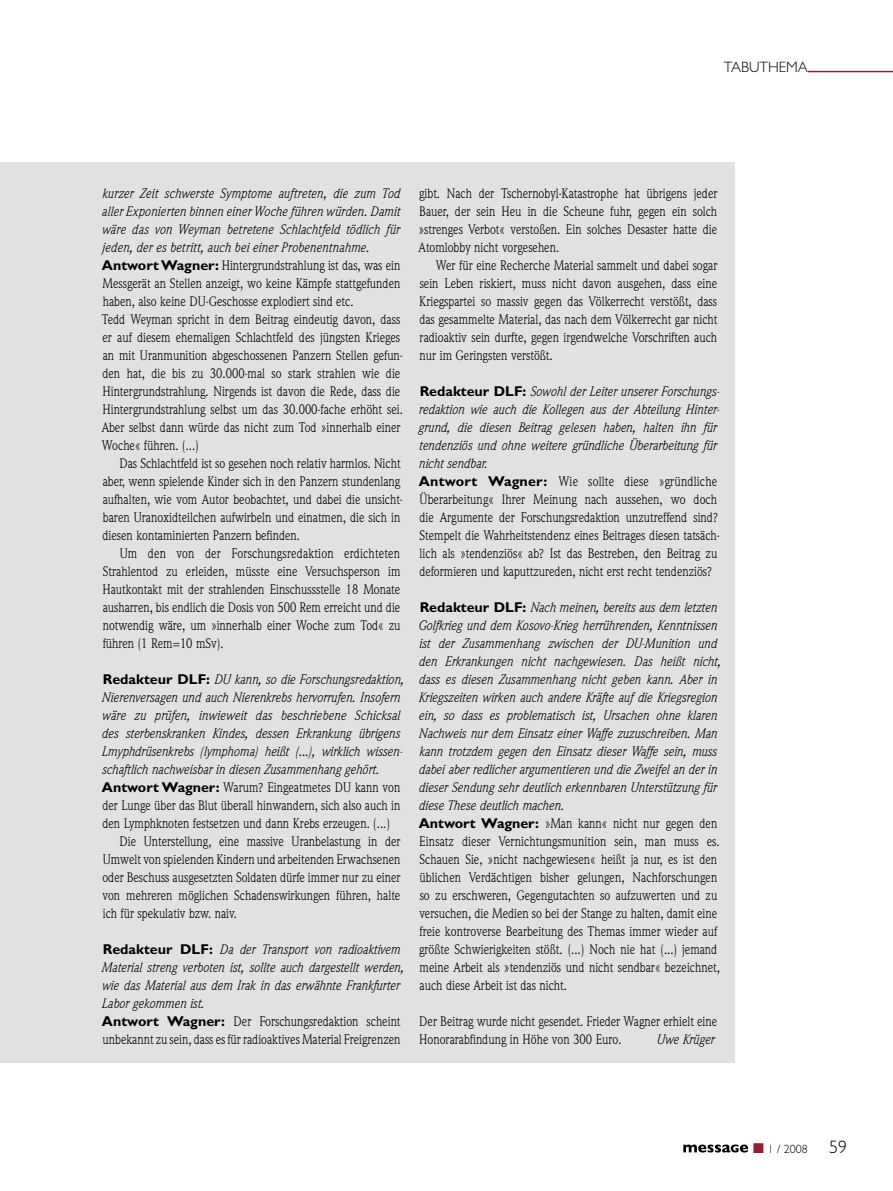
<style>
.page{position:relative;width:893px;height:1191px;background:#fff}
.page>*{position:absolute;margin:0;border:0;box-sizing:border-box;transform-origin:0 0}
.t1{font:300 18px "Gill Sans";color:#000}
.t2{font:300 15px "Gill Sans";color:#000}
._2_Kasten-Lauftext_nach_Überschrift{font:italic 13.5px/18px "Weidemann";color:#000;scale:.9 1}
._1_Lauftext-Überschrift{font:13.5px/18px "Weidemann";color:#000;text-align:justify;scale:.9 1}
._2_Kasten-Lauftext{font:13.5px/18px "Weidemann";color:#000;text-align:justify;scale:.9 1}
._2_Kasten-Lauftext_nach_Überschrift-2{font:13.5px/18px "Weidemann";color:#000;scale:.9 1}
.t3{font:300 12px "Gill Sans";color:#000}
.s1{font-family:"Gill Sans";font-weight:700;font-size:14.25px}
.s2{font-family:"Gill Sans";font-weight:700;font-style:normal;font-size:14.25px}
.s3{color:#941e35}
</style>
<div class="page">
<hr style="left:808px;top:71px;width:85px;height:1px;background:#941e35">
<svg style="left:683px;top:1144px;width:65px;height:8px"></svg>
<div style="left:0;top:162px;width:139px;height:900px;background:#e1e1e1"></div>
<div style="left:85px;top:162px;width:650px;height:900px;background:#e1e1e1"></div>
<p class="t2" style="left:724px;top:59px;width:85px">TABUTHEMA</p>
<p class="_2_Kasten-Lauftext_nach_Überschrift" style="left:101px;top:184px;width:333px;text-align:justify">kurzer Zeit schwerste Symptome auftreten, die zum Tod aller Exponierten binnen einer Woche führen würden. Damit wäre das von Weyman betretene Schlachtfeld tödlich für jeden, der es betritt, auch bei einer Probenentnahme.</p>
<p class="_1_Lauftext-Überschrift" style="left:102px;top:256px;width:333px"><span class="s1">Antwort Wagner:</span> Hintergrundstrahlung ist das, was ein Messgerät an Stellen anzeigt, wo keine Kämpfe stattgefunden haben, also keine DU-Geschosse explodiert sind etc.</p>
<p class="_2_Kasten-Lauftext_nach_Überschrift-2" style="left:102px;top:310px;width:336px">Tedd Weyman spricht in dem Beitrag eindeutig davon, dass er auf diesem ehemaligen Schlachtfeld des jüngsten Krieges an mit Uranmunition abgeschossenen Panzern Stellen gefun&shy;den hat, die bis zu 30.000-mal so stark strahlen wie die Hintergrundstrahlung. Nirgends ist davon die Rede, dass die Hintergrundstrahlung selbst um das 30.000-fache erhöht sei.<br>Aber selbst dann würde das nicht zum Tod »innerhalb einer Woche« führen. (...)</p>
<p class="_2_Kasten-Lauftext" style="left:102px;top:454px;width:335px;text-align:left;text-indent:17px">Das Schlachtfeld ist so gesehen noch relativ harmlos. Nicht aber, wenn spielende Kinder sich in den Panzern stundenlang aufhalten, wie vom Autor beobachtet, und dabei die unsicht&shy;baren Uranoxidteilchen aufwirbeln und einatmen, die sich in diesen kontaminierten Panzern befinden.</p>
<p class="_2_Kasten-Lauftext" style="left:102px;top:544px;width:333px;text-indent:17px">Um den von der Forschungsredaktion erdichteten Strahlentod zu erleiden, müsste eine Versuchsperson im Hautkontakt mit der strahlenden Einschussstelle 18 Monate ausharren, bis endlich die Dosis von 500 Rem erreicht und die notwendig wäre, um »innerhalb einer Woche zum Tod« zu führen (1 Rem=10 mSv).</p>
<p class="_2_Kasten-Lauftext_nach_Überschrift" style="left:101px;top:670px;width:337px"><span class="s2">Redakteur DLF:</span> DU kann, so die Forschungsredaktion, Nierenversagen und auch Nierenkrebs hervorrufen. Insofern wäre zu prüfen, inwieweit das beschriebene Schicksal des sterbenskranken Kindes, dessen Erkrankung übrigens Lmyphdrüsenkrebs (lymphoma) heißt (...), wirklich wissen&shy;schaftlich nachweisbar in diesen Zusammenhang gehört.</p>
<p class="_1_Lauftext-Überschrift" style="left:102px;top:778px;width:333px"><span class="s1">Antwort Wagner:</span> Warum? Eingeatmetes DU kann von der Lunge über das Blut überall hinwandern, sich also auch in den Lymphknoten festsetzen und dann Krebs erzeugen. (...)</p>
<p class="_2_Kasten-Lauftext" style="left:102px;top:832px;width:333px;text-indent:17px">Die Unterstellung, eine massive Uranbelastung in der Umwelt von spielenden Kindern und arbeitenden Erwachsenen oder Beschuss ausgesetzten Soldaten dürfe immer nur zu einer von mehreren möglichen Schadenswirkungen führen, halte ich für spekulativ bzw. naiv.</p>
<p class="_2_Kasten-Lauftext_nach_Überschrift" style="left:101px;top:940px;width:337px"><span class="s2">Redakteur DLF:</span> Da der Transport von radioaktivem Material streng verboten ist, sollte auch dargestellt werden, wie das Material aus dem Irak in das erwähnte Frankfurter Labor gekommen ist.</p>
<p class="_1_Lauftext-Überschrift" style="left:102px;top:1012px;width:333px"><span class="s1">Antwort Wagner:</span> Der Forschungsredaktion scheint unbekannt zu sein, dass es für radioaktives Material Freigrenzen</p>
<p class="_1_Lauftext-Überschrift" style="left:419px;top:184px;width:334px">gibt. Nach der Tschernobyl-Katastrophe hat übrigens jeder Bauer, der sein Heu in die Scheune fuhr, gegen ein solch »strenges Verbot« verstoßen. Ein solches Desaster hatte die Atomlobby nicht vorgesehen.</p>
<p class="_2_Kasten-Lauftext" style="left:419px;top:256px;width:333px;text-indent:17px">Wer für eine Recherche Material sammelt und dabei sogar sein Leben riskiert, muss nicht davon ausgehen, dass eine Kriegspartei so massiv gegen das Völkerrecht verstößt, dass das gesammelte Material, das nach dem Völkerrecht gar nicht radioaktiv sein durfte, gegen irgendwelche Vorschriften auch nur im Geringsten verstößt.</p>
<p class="_2_Kasten-Lauftext_nach_Überschrift" style="left:418px;top:382px;width:336px"><span class="s2">Redakteur DLF:</span> Sowohl der Leiter unserer Forschungs&shy;redaktion wie auch die Kollegen aus der Abteilung Hinter&shy;grund, die diesen Beitrag gelesen haben, halten ihn für tendenziös und ohne weitere gründliche Überarbeitung für nicht sendbar.</p>
<p class="_1_Lauftext-Überschrift" style="left:419px;top:472px;width:336px;text-align:left"><span class="s1">Antwort Wagner:</span> Wie sollte diese »gründliche Überarbeitung« Ihrer Meinung nach aussehen, wo doch die Argumente der Forschungsredaktion unzutreffend sind?<br>Stempelt die Wahrheitstendenz eines Beitrages diesen tatsäch&shy;lich als »tendenziös« ab? Ist das Bestreben, den Beitrag zu deformieren und kaputtzureden, nicht erst recht tendenziös?</p>
<p class="_2_Kasten-Lauftext_nach_Überschrift" style="left:418px;top:598px;width:338px"><span class="s2">Redakteur DLF:</span> Nach meinen, bereits aus dem letzten Golfkrieg und dem Kosovo-Krieg herrührenden, Kenntnissen ist der Zusammenhang zwischen der DU-Munition und den Erkrankungen nicht nachgewiesen. Das heißt nicht, dass es diesen Zusammenhang nicht geben kann. Aber in Kriegszeiten wirken auch andere Kräfte auf die Kriegsregion ein, so dass es problematisch ist, Ursachen ohne klaren Nachweis nur dem Einsatz einer Waffe zuzuschreiben. Man kann trotzdem gegen den Einsatz dieser Waffe sein, muss dabei aber redlicher argumentieren und die Zweifel an der in dieser Sendung sehr deutlich erkennbaren Unterstützung für diese These deutlich machen.</p>
<p class="_1_Lauftext-Überschrift" style="left:419px;top:814px;width:336px;text-align:left"><span class="s1">Antwort Wagner:</span> »Man kann« nicht nur gegen den Einsatz dieser Vernichtungsmunition sein, man muss es.<br>Schauen Sie, »nicht nachgewiesen« heißt ja nur, es ist den üblichen Verdächtigen bisher gelungen, Nachforschungen so zu erschweren, Gegengutachten so aufzuwerten und zu versuchen, die Medien so bei der Stange zu halten, damit eine freie kontroverse Bearbeitung des Themas immer wieder auf größte Schwierigkeiten stößt. (...) Noch nie hat (...) jemand meine Arbeit als »tendenziös und nicht sendbar« bezeichnet, auch diese Arbeit ist das nicht.</p>
<p class="_2_Kasten-Lauftext_nach_Überschrift-2" style="left:419px;top:1012px;width:332px">Der Beitrag wurde nicht gesendet. Frieder Wagner erhielt eine<br>Honorarabfindung in Höhe von 300 Euro.</p>
<p class="_2_Kasten-Lauftext_nach_Überschrift" style="left:656px;top:1030px;width:66px">Uwe Krüger</p>
<p class="t3" style="left:753px;top:1142px;width:56px"><span class="s3">■</span> 1 / 2008</p>
<p class="t1" style="left:829px;top:1136px;width:19px">59</p>
</div>
